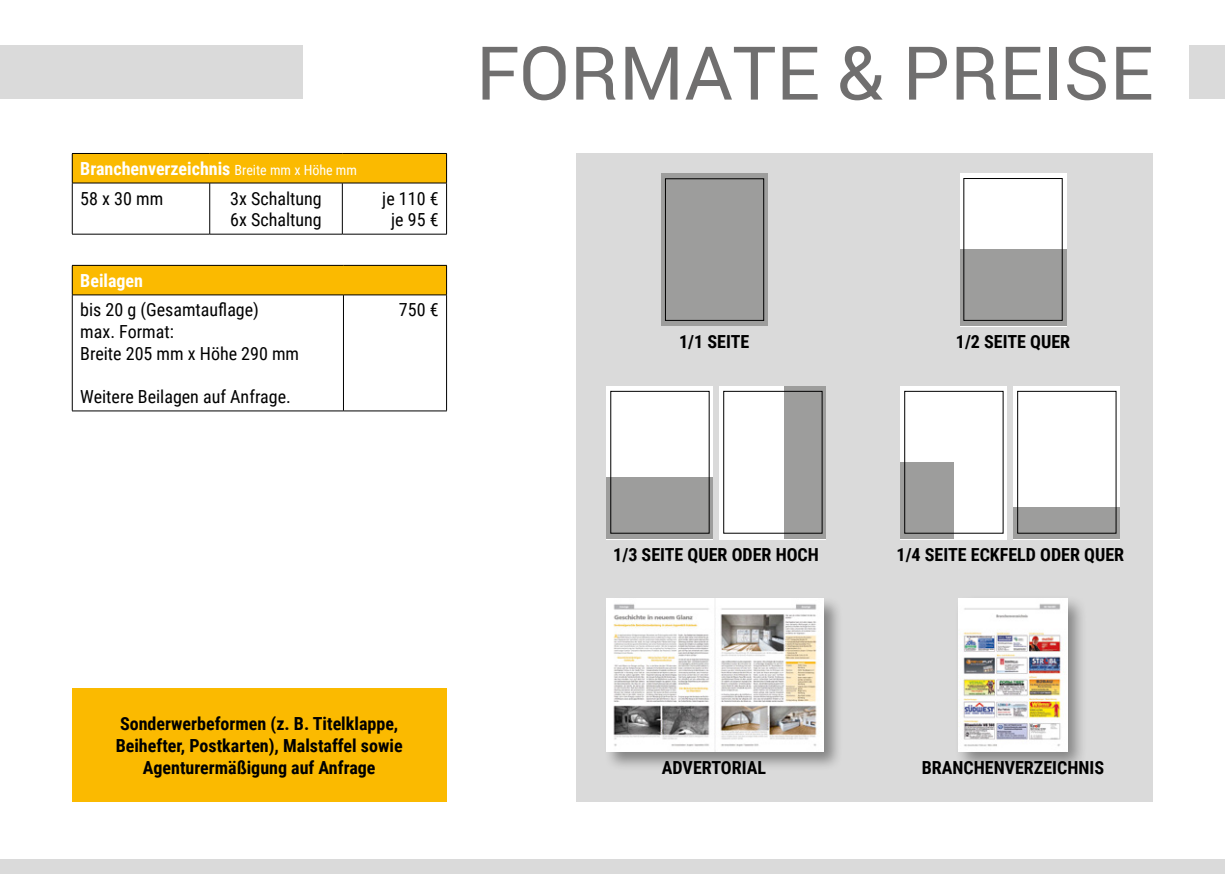
<style>
.page{position:relative;width:1225px;height:874px;background:#fff}
.page>*{position:absolute;margin:0;border:0;box-sizing:border-box;transform-origin:0 0}
.t1{font:74.2px "Roboto";color:#706f6f}
.t2{font:700 18px/21.6px "Roboto Condensed";color:#000;text-align:center}
.t3{font:18px "Roboto Condensed";color:#000}
.t4{font:700 18px "Roboto Condensed";color:#fff}
.s1{font-weight:400;font-size:14px}
</style>
<div class="page">
<div style="left:576px;top:153px;width:577px;height:648px;background:#dadada"></div>
<div style="left:72px;top:688px;width:374px;height:113px;background:#fbba00"></div>
<div style="left:661px;top:173px;width:106px;height:153px;background:#9d9d9c"></div>
<div style="left:960px;top:173px;width:106px;height:153px;background:#fff"></div>
<div style="left:963px;top:178px;width:99px;height:142px;border:1px solid #000"></div>
<div style="left:960px;top:249px;width:106px;height:77px;background:#9d9d9c"></div>
<div style="left:607px;top:386px;width:106px;height:153px;background:#fff"></div>
<div style="left:720px;top:386px;width:106px;height:153px;background:#fff"></div>
<div style="left:610px;top:391px;width:99px;height:142px;border:1px solid #000"></div>
<div style="left:723px;top:391px;width:99px;height:142px;border:1px solid #000"></div>
<div style="left:607px;top:477px;width:106px;height:61px;background:#9d9d9c"></div>
<div style="left:785px;top:386px;width:41px;height:152px;background:#9d9d9c"></div>
<div style="left:900px;top:386px;width:107px;height:153px;background:#fff"></div>
<div style="left:1013px;top:386px;width:107px;height:153px;background:#fff"></div>
<div style="left:904px;top:391px;width:99px;height:142px;border:1px solid #000"></div>
<div style="left:1017px;top:391px;width:99px;height:142px;border:1px solid #000"></div>
<div style="left:900px;top:462px;width:54px;height:76px;background:#9d9d9c"></div>
<div style="left:1013px;top:507px;width:107px;height:31px;background:#9d9d9c"></div>
<div style="left:0;top:859px;width:1225px;height:14px;background:#dadada"></div>
<div style="left:0;top:45px;width:303px;height:54px;background:#dadada"></div>
<div style="left:1189px;top:45px;width:36px;height:54px;background:#dadada"></div>
<div style="left:954px;top:594px;width:134px;height:178px;background:#000;opacity:.4"></div>
<img style="left:959px;top:598px;width:108px;height:153px">
<div style="left:603px;top:595px;width:239px;height:176px;background:#000;opacity:.4"></div>
<img style="left:607px;top:598px;width:216px;height:153px">
<div style="left:72px;top:153px;width:374px;height:30px;background:#fbba00"></div>
<hr style="left:72px;top:153px;width:138px;height:1px;background:#000">
<svg style="left:72px;top:154px;width:1px;height:28px"></svg>
<hr style="left:210px;top:153px;width:132px;height:1px;background:#000">
<hr style="left:342px;top:153px;width:105px;height:1px;background:#000">
<svg style="left:446px;top:154px;width:1px;height:28px"></svg>
<hr style="left:72px;top:182px;width:138px;height:1px;background:#000">
<hr style="left:72px;top:183px;width:1px;height:51px;background:#000">
<hr style="left:210px;top:182px;width:132px;height:1px;background:#000">
<hr style="left:209px;top:183px;width:1px;height:51px;background:#000">
<hr style="left:342px;top:182px;width:105px;height:1px;background:#000">
<hr style="left:342px;top:183px;width:1px;height:51px;background:#000">
<hr style="left:446px;top:183px;width:1px;height:51px;background:#000">
<hr style="left:72px;top:234px;width:138px;height:1px;background:#000">
<hr style="left:210px;top:234px;width:132px;height:1px;background:#000">
<hr style="left:342px;top:234px;width:105px;height:1px;background:#000">
<div style="left:72px;top:265px;width:374px;height:30px;background:#fbba00"></div>
<hr style="left:72px;top:265px;width:271px;height:1px;background:#000">
<svg style="left:72px;top:265px;width:1px;height:29px"></svg>
<hr style="left:343px;top:265px;width:104px;height:1px;background:#000">
<svg style="left:446px;top:265px;width:1px;height:29px"></svg>
<hr style="left:72px;top:294px;width:271px;height:1px;background:#000">
<hr style="left:72px;top:295px;width:1px;height:115px;background:#000">
<hr style="left:343px;top:294px;width:104px;height:1px;background:#000">
<hr style="left:343px;top:295px;width:1px;height:115px;background:#000">
<hr style="left:446px;top:295px;width:1px;height:115px;background:#000">
<hr style="left:72px;top:410px;width:271px;height:1px;background:#000">
<hr style="left:343px;top:410px;width:104px;height:1px;background:#000">
<p class="t4" style="left:80px;top:156px;width:278px">Branchenverzeichnis <span class="s1">Breite mm x Höhe mm</span></p>
<p class="t3" style="left:80px;top:185px;width:84px">58 x 30 mm</p>
<p class="t3" style="left:230px;top:185px;width:93px">3x Schaltung</p>
<p class="t3" style="left:230px;top:207px;width:93px">6x Schaltung</p>
<p class="t4" style="left:80px;top:268px;width:64px">Beilagen</p>
<p class="t3" style="left:80px;top:297px;width:180px">bis 20 g (Gesamtauflage)</p>
<p class="t3" style="left:80px;top:319px;width:95px">max. Format:</p>
<p class="t3" style="left:80px;top:340px;width:220px">Breite 205 mm x Höhe 290 mm</p>
<p class="t3" style="left:80px;top:383px;width:212px">Weitere Beilagen auf Anfrage.</p>
<p class="t3" style="left:382px;top:185px;width:58px">je 110 €</p>
<p class="t3" style="left:391px;top:207px;width:49px">je 95 €</p>
<p class="t3" style="left:399px;top:297px;width:41px">750 €</p>
<p class="t1" style="left:476px;top:21px;width:678px">FORMATE &amp; PREISE</p>
<p class="t2" style="left:679px;top:330px;width:72px">1/1 SEITE</p>
<p class="t2" style="left:956px;top:330px;width:116px">1/2 SEITE QUER</p>
<p class="t2" style="left:613px;top:543px;width:207px">1/3 SEITE QUER ODER HOCH</p>
<p class="t2" style="left:896px;top:543px;width:229px">1/4 SEITE ECKFELD ODER QUER</p>
<p class="t2" style="left:116px;top:712px;width:288px">Sonderwerbeformen (z. B. Titelklappe,<br>Beihefter, Postkarten), Malstaffel sowie<br>Agenturermäßigung auf Anfrage</p>
<p class="t2" style="left:662px;top:755px;width:106px">ADVERTORIAL</p>
<p class="t2" style="left:921px;top:755px;width:184px">BRANCHENVERZEICHNIS</p>
</div>
